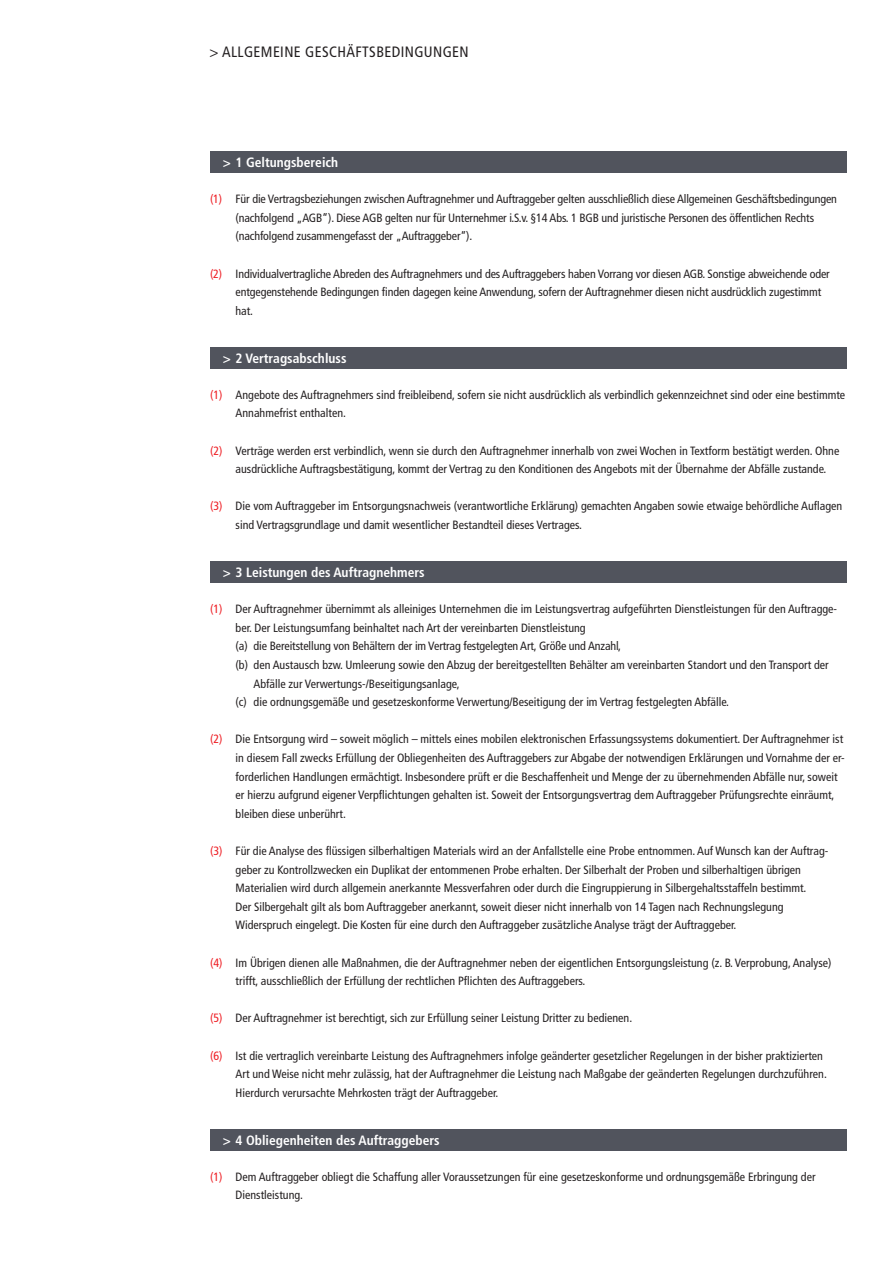
<style>
.page{position:relative;width:893px;height:1263px;background:#fff}
.page>*{position:absolute;margin:0;border:0;box-sizing:border-box;transform-origin:0 0}
._01_rubrik{font:condensed 15px "Frutiger LT Pro";letter-spacing:.025em;color:#231f20}
._08_kasten___topline{font:700 condensed 13.5px "Frutiger LT Pro";color:#fff}
._05_copy{font:condensed 12px/18.6px "Frutiger LT Pro";color:#231f20}
.s1{color:#ee1d23}
</style>
<div class="page">
<div style="left:210px;top:152px;width:636px;height:21px;background:#51545d"></div>
<div style="left:210px;top:347px;width:636px;height:21px;background:#51545d"></div>
<div style="left:210px;top:562px;width:636px;height:21px;background:#51545d"></div>
<div style="left:210px;top:1129px;width:636px;height:21px;background:#51545d"></div>
<p class="_01_rubrik" style="left:209px;top:43px;width:261px">&gt; ALLGEMEINE GESCHÄFTSBEDINGUNGEN</p>
<p class="_08_kasten___topline" style="left:223px;top:155px;width:117px">&gt; 1 Geltungsbereich</p>
<p class="_05_copy" style="left:236px;top:190px;width:603px;text-indent:-26px"><span class="s1">(1)</span> Für die Vertragsbeziehungen zwischen Auftragnehmer und Auftraggeber gelten ausschließlich diese Allgemeinen Geschäftsbedingungen (nachfolgend „AGB“). Diese AGB gelten nur für Unternehmer i.S.v. §14 Abs. 1 BGB und juristische Personen des öffentlichen Rechts (nachfolgend zusammengefasst der „Auftraggeber“).</p>
<p class="_05_copy" style="left:236px;top:264px;width:596px;text-indent:-26px"><span class="s1">(2)</span> Individualvertragliche Abreden des Auftragnehmers und des Auftraggebers haben Vorrang vor diesen AGB. Sonstige abweichende oder entgegenstehende Bedingungen finden dagegen keine Anwendung, sofern der Auftragnehmer diesen nicht ausdrücklich zugestimmt hat.</p>
<p class="_08_kasten___topline" style="left:223px;top:350px;width:125px">&gt; 2 Vertragsabschluss</p>
<p class="_05_copy" style="left:236px;top:385px;width:611px;text-indent:-26px"><span class="s1">(1)</span> Angebote des Auftragnehmers sind freibleibend, sofern sie nicht ausdrücklich als verbindlich gekennzeichnet sind oder eine bestimmte<br>Annahmefrist enthalten.</p>
<p class="_05_copy" style="left:236px;top:441px;width:605px;text-indent:-26px"><span class="s1">(2)</span> Verträge werden erst verbindlich, wenn sie durch den Auftragnehmer innerhalb von zwei Wochen in Textform bestätigt werden. Ohne ausdrückliche Auftragsbestätigung, kommt der Vertrag zu den Konditionen des Angebots mit der Übernahme der Abfälle zustande.</p>
<p class="_05_copy" style="left:236px;top:497px;width:608px;text-indent:-26px"><span class="s1">(3)</span> Die vom Auftraggeber im Entsorgungsnachweis (verantwortliche Erklärung) gemachten Angaben sowie etwaige behördliche Auflagen sind Vertragsgrundlage und damit wesentlicher Bestandteil dieses Vertrages.</p>
<p class="_08_kasten___topline" style="left:223px;top:565px;width:203px">&gt; 3 Leistungen des Auftragnehmers</p>
<p class="_05_copy" style="left:236px;top:600px;width:603px;text-indent:-26px"><span class="s1">(1)</span> Der Auftragnehmer übernimmt als alleiniges Unternehmen die im Leistungsvertrag aufgeführten Dienstleistungen für den Auftragge&shy;ber. Der Leistungsumfang beinhaltet nach Art der vereinbarten Dienstleistung</p>
<p class="_05_copy" style="left:236px;top:637px;width:387px">(a) die Bereitstellung von Behältern der im Vertrag festgelegten Art, Größe und Anzahl,</p>
<p class="_05_copy" style="left:254px;top:655px;width:577px;text-indent:-18px">(b) den Austausch bzw. Umleerung sowie den Abzug der bereitgestellten Behälter am vereinbarten Standort und den Transport der<br>Abfälle zur Verwertungs-/Beseitigungsanlage,</p>
<p class="_05_copy" style="left:236px;top:693px;width:495px">(c) die ordnungsgemäße und gesetzeskonforme Verwertung/Beseitigung der im Vertrag festgelegten Abfälle.</p>
<p class="_05_copy" style="left:236px;top:730px;width:611px;text-indent:-26px"><span class="s1">(2)</span> Die Entsorgung wird – soweit möglich – mittels eines mobilen elektronischen Erfassungssystems dokumentiert. Der Auftragnehmer ist in diesem Fall zwecks Erfüllung der Obliegenheiten des Auftraggebers zur Abgabe der notwendigen Erklärungen und Vornahme der er&shy;forderlichen Handlungen ermächtigt. Insbesondere prüft er die Beschaffenheit und Menge der zu übernehmenden Abfälle nur, soweit er hierzu aufgrund eigener Verpflichtungen gehalten ist. Soweit der Entsorgungsvertrag dem Auftraggeber Prüfungsrechte einräumt, bleiben diese unberührt.</p>
<p class="_05_copy" style="left:210px;top:841px;width:620px"><span class="s1">(3)</span> Für die Analyse des flüssigen silberhaltigen Materials wird an der Anfallstelle eine Probe entnommen. Auf Wunsch kan der Auftrag-</p>
<p class="_05_copy" style="left:236px;top:860px;width:572px">geber zu Kontrollzwecken ein Duplikat der entommenen Probe erhalten. Der Silberhalt der Proben und silberhaltigen übrigen<br>Materialien wird durch allgemein anerkannte Messverfahren oder durch die Eingruppierung in Silbergehaltsstaffeln bestimmt.</p>
<p class="_05_copy" style="left:236px;top:897px;width:549px">Der Silbergehalt gilt als bom Auftraggeber anerkannt, soweit dieser nicht innerhalb von 14 Tagen nach Rechnungslegung</p>
<p class="_05_copy" style="left:236px;top:916px;width:502px">Widerspruch eingelegt. Die Kosten für eine durch den Auftraggeber zusätzliche Analyse trägt der Auftraggeber.</p>
<p class="_05_copy" style="left:236px;top:953px;width:597px;text-indent:-26px"><span class="s1">(4)</span> Im Übrigen dienen alle Maßnahmen, die der Auftragnehmer neben der eigentlichen Entsorgungsleistung (z. B. Verprobung, Analyse) trifft, ausschließlich der Erfüllung der rechtlichen Pflichten des Auftraggebers.</p>
<p class="_05_copy" style="left:210px;top:1009px;width:424px"><span class="s1">(5)</span> Der Auftragnehmer ist berechtigt, sich zur Erfüllung seiner Leistung Dritter zu bedienen.</p>
<p class="_05_copy" style="left:236px;top:1046px;width:593px;text-indent:-26px"><span class="s1">(6)</span> Ist die vertraglich vereinbarte Leistung des Auftragnehmers infolge geänderter gesetzlicher Regelungen in der bisher praktizierten<br>Art und Weise nicht mehr zulässig, hat der Auftragnehmer die Leistung nach Maßgabe der geänderten Regelungen durchzuführen.<br>Hierdurch verursachte Mehrkosten trägt der Auftraggeber.</p>
<p class="_08_kasten___topline" style="left:223px;top:1132px;width:218px">&gt; 4 Obliegenheiten des Auftraggebers</p>
<p class="_05_copy" style="left:236px;top:1167px;width:581px;text-indent:-26px"><span class="s1">(1)</span> Dem Auftraggeber obliegt die Schaffung aller Voraussetzungen für eine gesetzeskonforme und ordnungsgemäße Erbringung der<br>Dienstleistung.</p>
</div>
